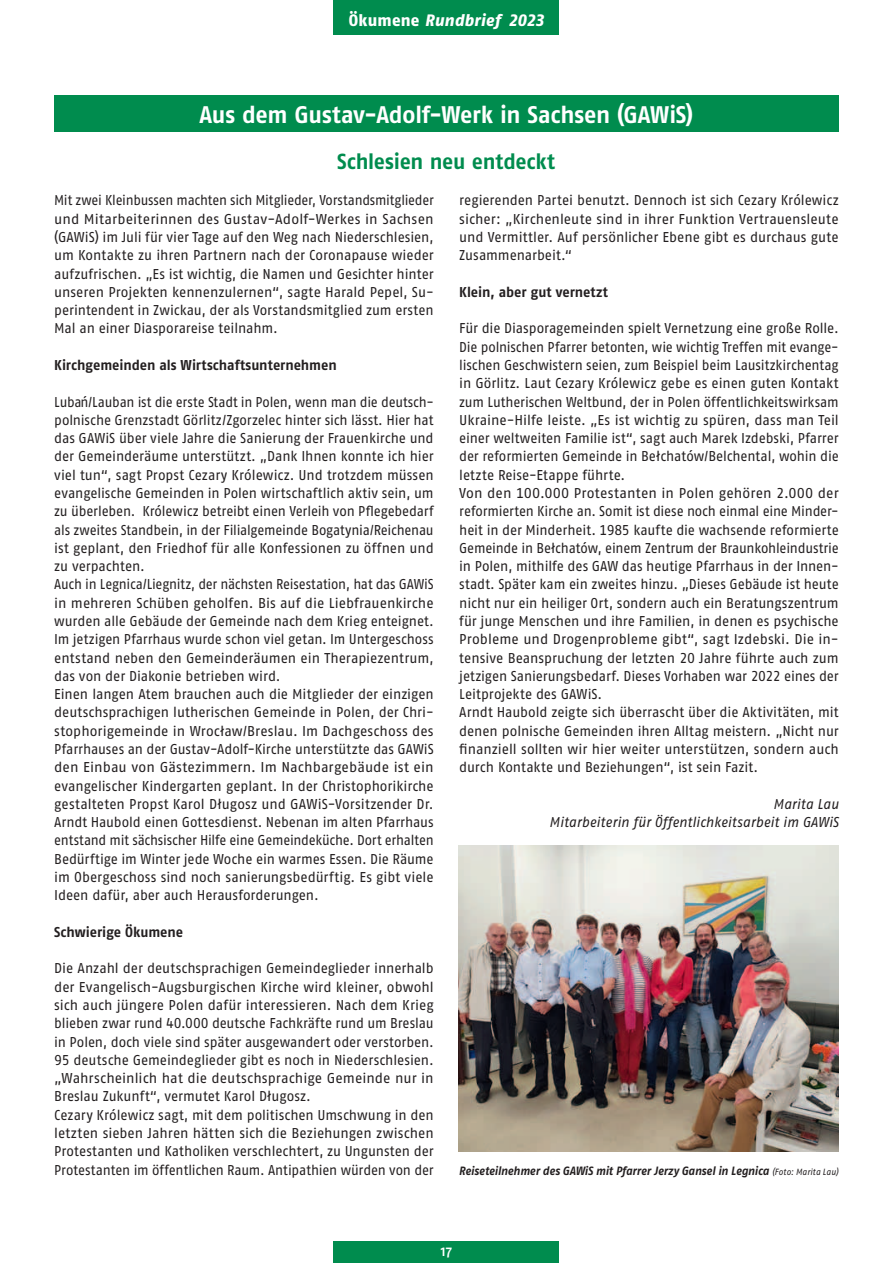
<style>
.page{position:relative;width:893px;height:1263px;background:#fff}
.page>*{position:absolute;margin:0;border:0;box-sizing:border-box;transform-origin:0 0}
.t1{font:24px "Fago No Bold Tf";letter-spacing:-.01em;color:#fff;scale:.96 1}
.t2{font:21.75px "Fago No Bold Tf";letter-spacing:-.01em;color:#008c4e;scale:.96 1}
.t3{font:italic 16.5px "Fago No Exb Tf";letter-spacing:.01em;color:#fff;scale:.96 1}
.t4{font:15px "Fago No Med";color:#fff;scale:.96 1}
.t5{font:14.25px/18.3px "Fago No Regular Tf";letter-spacing:-.005em;color:#231f20;scale:.96 1}
.t6{font:14.25px/18.3px "Fago No Regular Tf";letter-spacing:-.005em;color:#231f20;scale:.93 1}
.t7{font:14.25px/18.3px "Fago No Regular Tf";letter-spacing:-.005em;color:#231f20;text-align:justify;scale:.92 1}
.t8{font:14.25px "Fago No Bold Tf";letter-spacing:-.005em;color:#231f20;scale:.96 1}
.t9{font:italic 14.25px/18.3px "Fago No Regular Tf";letter-spacing:.005em;color:#231f20;text-align:right;scale:.96 1}
.t10{font:italic 700 12px "Fago No";letter-spacing:-.01em;color:#231f20;scale:.93 1}
.s1{font-style:normal}
.s2{font-family:"Fago No Regular Tf";font-weight:400;font-size:9px}
</style>
<div class="page">
<div style="left:334px;top:1242px;width:225px;height:21px;background:#008c4e"></div>
<div style="left:334px;top:0;width:225px;height:34px;background:#008c4e"></div>
<div style="left:54px;top:96px;width:785px;height:36px;background:#008c4e"></div>
<img style="left:459px;top:845px;width:379px;height:307px">
<p class="t3" style="left:349px;top:10px;width:205px"><span class="s1">Ökumene</span> Rundbrief 2023</p>
<h1 class="t1" style="left:199px;top:101px;width:516px">Aus dem Gustav-Adolf-Werk in Sachsen (GAWiS)</h1>
<h2 class="t2" style="left:337px;top:148px;width:229px">Schlesien neu entdeckt</h2>
<p class="t7" style="left:54px;top:191px;width:414px">Mit zwei Kleinbussen machten sich Mitglieder, Vorstandsmitglieder und Mitarbeiterinnen des Gustav-Adolf-Werkes in Sachsen (GAWiS) im Juli für vier Tage auf den Weg nach Niederschlesien, um Kontakte zu ihren Partnern nach der Coronapause wieder aufzufrischen. „Es ist wichtig, die Namen und Gesichter hinter unseren Projekten kennenzulernen“, sagte Harald Pepel, Su&shy;perintendent in Zwickau, der als Vorstandsmitglied zum ersten Mal an einer Diasporareise teilnahm.</p>
<p class="t8" style="left:54px;top:357px;width:296px">Kirchgemeinden als Wirtschaftsunternehmen</p>
<p class="t6" style="left:54px;top:392px;width:410px">Luban/Lauban ist die erste Stadt in Polen, wenn man die deutsch-</p>
<p class="t6" style="left:54px;top:392px;width:410px;text-indent:29px">´<br>polnische Grenzstadt Görlitz/Zgorzelec hinter sich lässt. Hier hat das GAWiS über viele Jahre die Sanierung der Frauenkirche und der Gemeinderäume unterstützt. „Dank Ihnen konnte ich hier viel tun“, sagt Propst Cezary Królewicz. Und trotzdem müssen evangelische Gemeinden in Polen wirtschaftlich aktiv sein, um zu überleben. Królewicz betreibt einen Verleih von Pflegebedarf als zweites Standbein, in der Filialgemeinde Bogatynia/Reichenau ist geplant, den Friedhof für alle Konfessionen zu öffnen und zu verpachten.<br>Auch in Legnica/Liegnitz, der nächsten Reisestation, hat das GAWiS in mehreren Schüben geholfen. Bis auf die Liebfrauenkirche wurden alle Gebäude der Gemeinde nach dem Krieg enteignet.<br>Im jetzigen Pfarrhaus wurde schon viel getan. Im Untergeschoss entstand neben den Gemeinderäumen ein Therapiezentrum, das von der Diakonie betrieben wird.<br>Einen langen Atem brauchen auch die Mitglieder der einzigen deutschsprachigen lutherischen Gemeinde in Polen, der Chri&shy;stophorigemeinde in Wrocław/Breslau. Im Dachgeschoss des Pfarrhauses an der Gustav-Adolf-Kirche unterstützte das GAWiS den Einbau von Gästezimmern. Im Nachbargebäude ist ein evangelischer Kindergarten geplant. In der Christophorikirche gestalteten Propst Karol Długosz und GAWiS-Vorsitzender Dr.<br>Arndt Haubold einen Gottesdienst. Nebenan im alten Pfarrhaus entstand mit sächsischer Hilfe eine Gemeindeküche. Dort erhalten Bedürftige im Winter jede Woche ein warmes Essen. Die Räume im Obergeschoss sind noch sanierungsbedürftig. Es gibt viele Ideen dafür, aber auch Herausforderungen.</p>
<p class="t8" style="left:54px;top:923px;width:136px">Schwierige Ökumene</p>
<p class="t5" style="left:54px;top:959px;width:397px">Die Anzahl der deutschsprachigen Gemeindeglieder innerhalb der Evangelisch-Augsburgischen Kirche wird kleiner, obwohl sich auch jüngere Polen dafür interessieren. Nach dem Krieg blieben zwar rund 40.000 deutsche Fachkräfte rund um Breslau in Polen, doch viele sind später ausgewandert oder verstorben.<br>95 deutsche Gemeindeglieder gibt es noch in Niederschlesien. „Wahrscheinlich hat die deutschsprachige Gemeinde nur in Breslau Zukunft“, vermutet Karol Długosz.<br>Cezary Królewicz sagt, mit dem politischen Umschwung in den letzten sieben Jahren hätten sich die Beziehungen zwischen Protestanten und Katholiken verschlechtert, zu Ungunsten der Protestanten im öffentlichen Raum. Antipathien würden von der</p>
<p class="t5" style="left:459px;top:191px;width:397px;text-align:justify">regierenden Partei benutzt. Dennoch ist sich Cezary Królewicz sicher: „Kirchenleute sind in ihrer Funktion Vertrauensleute und Vermittler. Auf persönlicher Ebene gibt es durchaus gute Zusammenarbeit.“</p>
<p class="t8" style="left:459px;top:283px;width:156px">Klein, aber gut vernetzt</p>
<p class="t5" style="left:459px;top:319px;width:397px">Für die Diasporagemeinden spielt Vernetzung eine große Rolle.<br>Die polnischen Pfarrer betonten, wie wichtig Treffen mit evange&shy;lischen Geschwistern seien, zum Beispiel beim Lausitzkirchentag in Görlitz. Laut Cezary Królewicz gebe es einen guten Kontakt zum Lutherischen Weltbund, der in Polen öffentlichkeitswirksam Ukraine-Hilfe leiste. „Es ist wichtig zu spüren, dass man Teil einer weltweiten Familie ist“, sagt auch Marek Izdebski, Pfarrer der reformierten Gemeinde in Bełchatów/Belchental, wohin die letzte Reise-Etappe führte.<br>Von den 100.000 Protestanten in Polen gehören 2.000 der reformierten Kirche an. Somit ist diese noch einmal eine Minder&shy;heit in der Minderheit. 1985 kaufte die wachsende reformierte Gemeinde in Bełchatów, einem Zentrum der Braunkohleindustrie in Polen, mithilfe des GAW das heutige Pfarrhaus in der Innen&shy;stadt. Später kam ein zweites hinzu. „Dieses Gebäude ist heute nicht nur ein heiliger Ort, sondern auch ein Beratungszentrum für junge Menschen und ihre Familien, in denen es psychische Probleme und Drogenprobleme gibt“, sagt Izdebski. Die in&shy;tensive Beanspruchung der letzten 20 Jahre führte auch zum jetzigen Sanierungsbedarf. Dieses Vorhaben war 2022 eines der Leitprojekte des GAWiS.<br>Arndt Haubold zeigte sich überrascht über die Aktivitäten, mit denen polnische Gemeinden ihren Alltag meistern. „Nicht nur finanziell sollten wir hier weiter unterstützen, sondern auch durch Kontakte und Beziehungen“, ist sein Fazit.</p>
<p class="t9" style="left:549px;top:794px;width:303px">Marita Lau<br>Mitarbeiterin für Öffentlichkeitsarbeit im GAWiS</p>
<p class="t10" style="left:459px;top:1163px;width:410px">Reiseteilnehmer des GAWiS mit Pfarrer Jerzy Gansel in Legnica <span class="s2">(Foto: Marita Lau)</span></p>
<p class="t4" style="left:441px;top:1242px;width:13px">17</p>
</div>
